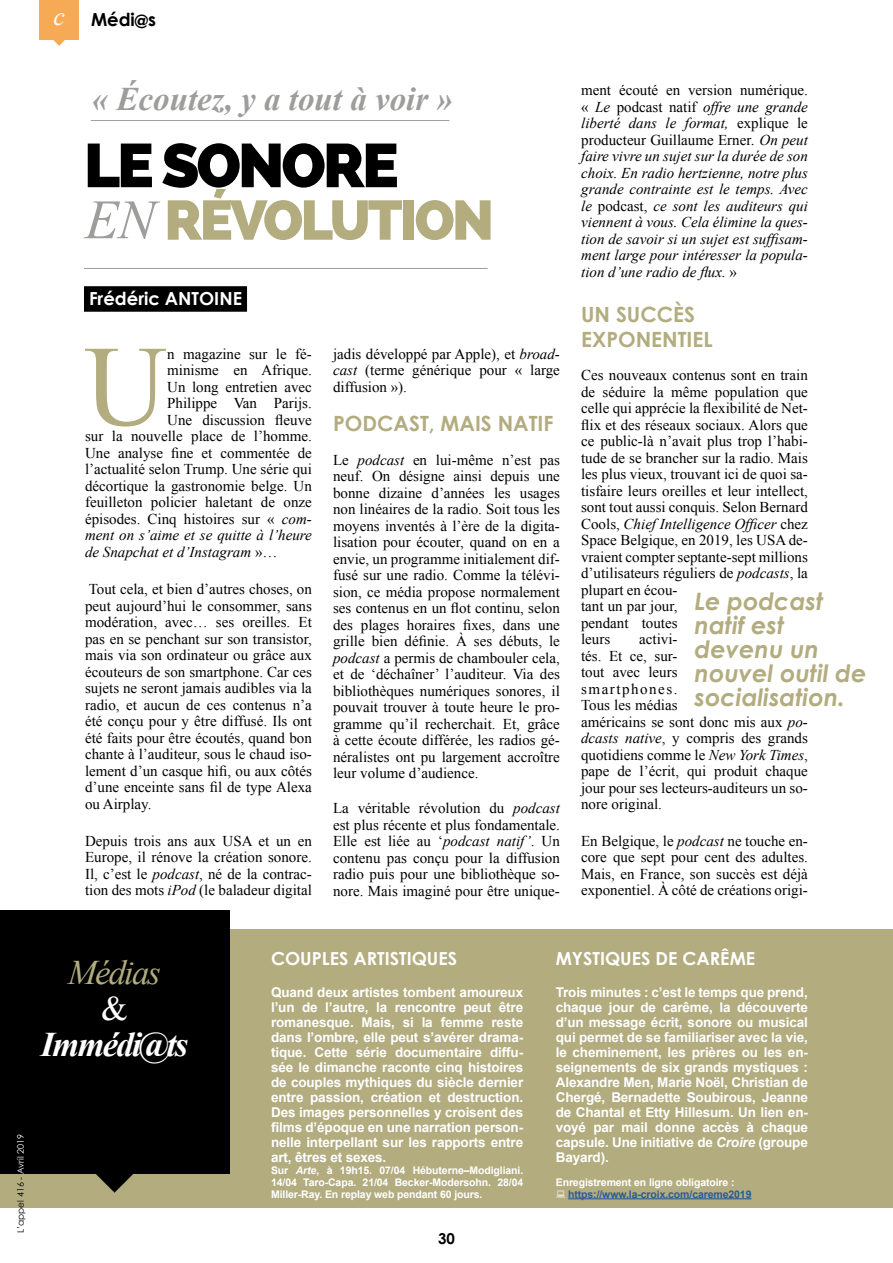
<style>
.page{position:relative;width:893px;height:1263px;background:#fff}
.page>*{position:absolute;margin:0;border:0;box-sizing:border-box;transform-origin:0 0}
.t1{font:114.75px "Times New Roman";color:#b2ac7f}
.t2{font:800 61.5px "Raleway";letter-spacing:-.05em;color:#000}
.t3{font:800 55.5px "Raleway";letter-spacing:-.05em;color:#b2ac7f}
.t4{font:italic 700 34.5px "Times New Roman";letter-spacing:-.05em;color:#fff}
.t5{font:italic 34.5px "Times New Roman";letter-spacing:-.05em;color:#b2ac7f}
.t6{font:34.5px "Times New Roman";color:#fff}
.t7{font:italic 700 33px "Times New Roman";color:#9d9d9c}
.t8{font:italic 700 24px/24px "Century Gothic";color:#b2ac7f}
.t9{font:700 21px/25.2px "Century Gothic";color:#b2ac7f}
.t10{font:700 18px "Century Gothic";color:#fff}
.t11{font:700 18px "Century Gothic";color:#000}
.t12{font:15px/16.5px "Times New Roman";color:#000;text-align:justify}
.t13{font:italic 15px/16.5px "Times New Roman";color:#000;text-align:justify}
.t14{font:700 15px "Century Gothic";color:#000}
.t15{font:700 13.5px/15px "Arial";letter-spacing:-.01em;color:#fff;text-align:justify}
.t16{font:700 10.5px/12px "Arial";letter-spacing:-.01em;color:#fff;text-align:justify}
.t17{font:700 10.5px "Arial";letter-spacing:-.01em;color:#275b9b}
.t18{font:9px "Century Gothic";color:#000}
.s1{font-family:"Times New Roman";font-weight:400;font-style:italic;font-size:26.1px;color:#fff}
.s2{font-style:normal}
.s3{font-style:italic}
.s4{font-family:"Times New Roman";font-weight:400;font-style:italic;color:#9d9d9c}
.s5{color:#fff}
</style>
<div class="page">
<div style="left:0;top:929px;width:893px;height:279px;background:#b2ac7f"></div>
<div style="left:39px;top:0;width:40px;height:39px;background:#f7aa55"></div>
<svg style="left:53px;top:39px;width:13px;height:7px"></svg>
<svg style="left:96px;top:1174px;width:37px;height:19px"></svg>
<div style="left:0;top:910px;width:229px;height:264px;background:#000"></div>
<hr style="left:568px;top:1198px;width:183px;height:1px;background:#275b9b">
<div style="left:84px;top:286px;width:163px;height:26px;background:#000"></div>
<hr style="left:84px;top:268px;width:404px;height:1px;background:#9d9d9c">
<hr style="left:91px;top:120px;width:358px;height:1px;background:#9d9d9c">
<p class="t11" style="left:53px;top:8px;width:104px"><span class="s1">c</span> Médi@s</p>
<h3 class="t7" style="left:92px;top:80px;width:363px">« Écoutez, y a tout à voir »</h3>
<p class="t13" style="left:581px;top:82px;width:228px"><span class="s2">ment écouté en version numérique. «</span> Le <span class="s2">podcast natif</span> offre une grande liberté dans le format, <span class="s2">explique le producteur Guillaume Erner</span>. On peut faire vivre un sujet sur la durée de son choix. En radio hertzienne, notre plus grande contrainte est le temps. Avec le <span class="s2">podcast,</span> ce sont les auditeurs qui viennent à vous. Cela élimine la ques&shy;tion de savoir si un sujet est suffisam&shy;ment large pour intéresser la popula&shy;tion d’une radio de flux. <span class="s2">»</span></p>
<h3 class="t9" style="left:581px;top:301px;width:133px">UN SUCCÈS<br>EXPONENTIEL</h3>
<p class="t12" style="left:581px;top:367px;width:228px;text-align:left">Ces nouveaux contenus sont en train de séduire la même population que celle qui apprécie la flexibilité de Net&shy;flix et des réseaux sociaux. Alors que ce public-là n’avait plus trop l’habi&shy;tude de se brancher sur la radio. Mais les plus vieux, trouvant ici de quoi sa&shy;tisfaire leurs oreilles et leur intellect, sont tout aussi conquis. Selon Bernard<br>Cools, <span class="s3">Chief Intelligence Officer</span> chez<br>Space Belgique, en 2019, les USA de&shy;vraient compter septante-sept millions d’utilisateurs réguliers de <span class="s3">podcasts</span>, la plupart en écou-<br>tant un par jour,<br>pendant toutes<br>leurs</p>
<h2 class="t2" style="left:84px;top:130px;width:316px">LE SONORE</h2>
<h3 class="t3" style="left:85px;top:188px;width:410px"><span class="s4">EN</span> RÉVOLUTION</h3>
<p class="t10" style="left:89px;top:287px;width:155px">Frédéric ANTOINE</p>
<h1 class="t1" style="left:84px;top:322px;width:84px">U</h1>
<p class="t12" style="left:167px;top:345px;width:146px">n magazine sur le fé-</p>
<p class="t12" style="left:333px;top:345px;width:228px">jadis développé par Apple), et <span class="s3">broad&shy;cast</span> (terme générique pour « large diffusion »).</p>
<h3 class="t9" style="left:333px;top:410px;width:222px">PODCAST, MAIS NATIF</h3>
<p class="t12" style="left:333px;top:451px;width:228px">Le <span class="s3">podcast</span> en lui-même n’est pas neuf. On désigne ainsi depuis une bonne dizaine d’années les usages non linéaires de la radio. Soit tous les moyens inventés à l’ère de la digita&shy;lisation pour écouter, quand on en a envie, un programme initialement dif&shy;fusé sur une radio. Comme la télévi&shy;sion, ce média propose normalement ses contenus en un flot continu, selon des plages horaires fixes, dans une grille bien définie. À ses débuts, le <span class="s3">podcast</span> a permis de chambouler cela, et de ‘déchaîner’ l’auditeur. Via des bibliothèques numériques sonores, il pouvait trouver à toute heure le pro&shy;gramme qu’il recherchait. Et, grâce à cette écoute différée, les radios gé&shy;néralistes ont pu largement accroître leur volume d’audience.</p>
<p class="t12" style="left:333px;top:800px;width:228px">La véritable révolution du <span class="s3">podcast </span>est plus récente et plus fondamentale.<br>Elle est liée au ‘<span class="s3">podcast natif’</span>. Un contenu pas conçu pour la diffusion radio puis pour une bibliothèque so&shy;nore. Mais imaginé pour être unique-</p>
<p class="t12" style="left:167px;top:362px;width:146px">minisme en Afrique.</p>
<p class="t12" style="left:167px;top:378px;width:146px">Un long entretien avec</p>
<p class="t12" style="left:167px;top:395px;width:146px">Philippe Van Parijs.</p>
<p class="t12" style="left:167px;top:411px;width:146px">Une discussion fleuve</p>
<p class="t12" style="left:85px;top:428px;width:228px">sur la nouvelle place de l’homme.</p>
<p class="t12" style="left:85px;top:444px;width:228px">Une analyse fine et commentée de</p>
<p class="t12" style="left:85px;top:461px;width:228px">l’actualité selon Trump. Une série qui</p>
<p class="t12" style="left:85px;top:477px;width:228px">décortique la gastronomie belge. Un</p>
<p class="t12" style="left:85px;top:494px;width:228px">feuilleton policier haletant de onze</p>
<p class="t12" style="left:85px;top:510px;width:228px">épisodes. Cinq histoires sur « <span class="s3">com-</span></p>
<p class="t13" style="left:85px;top:527px;width:228px">ment on s’aime et se quitte à l’heure</p>
<p class="t13" style="left:85px;top:543px;width:194px">de Snapchat et d’Instagram <span class="s2">»…</span></p>
<p class="t12" style="left:85px;top:581px;width:228px">Tout cela, et bien d’autres choses, on peut aujourd’hui le consommer, sans modération, avec… ses oreilles. Et pas en se penchant sur son transistor, mais via son ordinateur ou grâce aux écouteurs de son smartphone. Car ces sujets ne seront jamais audibles via la radio, et aucun de ces contenus n’a été conçu pour y être diffusé. Ils ont été faits pour être écoutés, quand bon chante à l’auditeur, sous le chaud iso&shy;lement d’un casque hifi, ou aux côtés d’une enceinte sans fil de type Alexa ou Airplay.</p>
<p class="t12" style="left:85px;top:832px;width:228px">Depuis trois ans aux USA et un en Europe, il rénove la création sonore.<br>Il, c’est le <span class="s3">podcast</span>, né de la contrac&shy;tion des mots <span class="s3">iPod</span> (le baladeur digital</p>
<h3 class="t8" style="left:695px;top:589px;width:173px">Le podcast natif est devenu un nouvel outil de socialisation.</h3>
<p class="t12" style="left:581px;top:631px;width:228px;text-align:left;text-indent:58px">activi-<br>tés. Et ce, sur-<br>tout avec leurs<br>smartphones.<br>Tous les médias<br>américains se sont donc mis aux <span class="s3">po&shy;dcasts native</span>, y compris des grands quotidiens comme le <span class="s3">New York Times</span>, pape de l’écrit, qui produit chaque jour pour ses lecteurs-auditeurs un so&shy;nore original.</p>
<p class="t12" style="left:581px;top:832px;width:228px">En Belgique, le <span class="s3">podcast</span> ne touche en&shy;core que sept pour cent des adultes.<br>Mais, en France, son succès est déjà exponentiel. À côté de créations origi-</p>
<h3 class="t5" style="left:68px;top:953px;width:94px">Médias</h3>
<h3 class="t6" style="left:101px;top:989px;width:28px">&amp;</h3>
<h3 class="t4" style="left:41px;top:1025px;width:149px">Immédi@ts</h3>
<p class="t18" style="left:15px;top:1233px;width:101px;rotate:-90deg">L’appel 416 - <span class="s5">Avril 2019</span></p>
<p class="t10" style="left:271px;top:946px;width:188px">COUPLES ARTISTIQUES</p>
<p class="t15" style="left:271px;top:984px;width:254px">Quand deux artistes tombent amoureux l’un de l’autre, la rencontre peut être romanesque. Mais, si la femme reste dans l’ombre, elle peut s’avérer drama&shy;tique. Cette série documentaire diffu&shy;sée le dimanche raconte cinq histoires de couples mythiques du siècle dernier entre passion, création et destruction.<br>Des images personnelles y croisent des films d’époque en une narration person&shy;nelle interpellant sur les rapports entre art, êtres et sexes.</p>
<p class="t16" style="left:271px;top:1164px;width:254px">Sur <span class="s3">Arte</span>, à 19h15. 07/04 Hébuterne–Modigliani.<br>14/04 Taro-Capa. 21/04 Becker-Modersohn. 28/04<br>Miller-Ray. En replay web pendant 60 jours.</p>
<p class="t14" style="left:438px;top:1229px;width:18px">30</p>
<p class="t10" style="left:556px;top:946px;width:201px">MYSTIQUES DE CARÊME</p>
<p class="t15" style="left:556px;top:984px;width:254px">Trois minutes : c’est le temps que prend, chaque jour de carême, la découverte d’un message écrit, sonore ou musical qui permet de se familiariser avec la vie, le cheminement, les prières ou les en&shy;seignements de six grands mystiques :<br>Alexandre Men, Marie Noël, Christian de Chergé, Bernadette Soubirous, Jeanne de Chantal et Etty Hillesum. Un lien en&shy;voyé par mail donne accès à chaque capsule. Une initiative de <span class="s3">Croire</span> (groupe Bayard).</p>
<p class="t16" style="left:556px;top:1176px;width:180px">Enregistrement en ligne obligatoire :</p>
<p class="t17" style="left:568px;top:1188px;width:185px">https://www.la-croix.com/careme2019</p>
</div>
